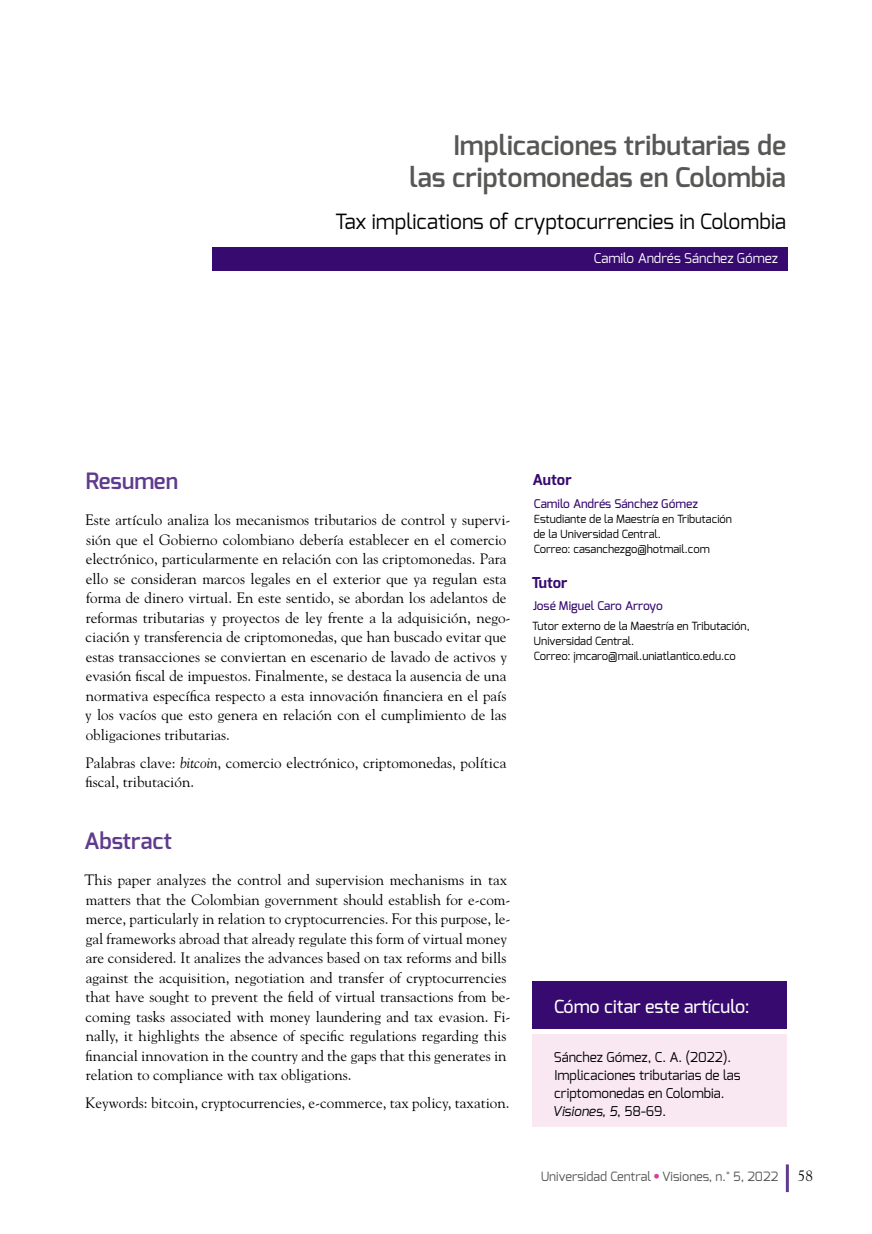
<style>
.page{position:relative;width:872px;height:1234px;background:#fff}
.page>*{position:absolute;margin:0;border:0;box-sizing:border-box;transform-origin:0 0}
.t1{font:600 27px/32.4px "Exo";color:#575756;text-align:right}
.t2{font:600 22.5px "Exo";color:#5f3b8d}
.t3{font:21px "Exo";color:#000}
.t4{font:500 18px "Exo";color:#fff}
.t5{font:15px/19.5px "Goudy Std";color:#000}
.t6{font:700 15px "Exo";color:#370a70}
.t7{font:13.5px/18px "Exo";color:#000}
.t8{font:13.5px "Exo";color:#fff}
.t9{font:12.75px "Exo";color:#575756}
.t10{font:500 12px "Exo";color:#370a70}
.t11{font:11.25px/15px "Exo";color:#000}
.s1{font-style:italic}
.s2{font-family:"Helvetica LT Std";font-weight:300;font-stretch:condensed;color:#d3419a}
</style>
<div class="page">
<div style="left:533px;top:1033px;width:254px;height:93px;background:#f9e7f2"></div>
<div style="left:212px;top:247px;width:575px;height:23px;background:#370a70"></div>
<hr style="left:786px;top:1164px;width:3px;height:27px;background:#5f3b8d">
<div style="left:533px;top:981px;width:254px;height:47px;background:#370a70"></div>
<h1 class="t1" style="left:409px;top:129px;width:378px">Implicaciones tributarias de<br>las criptomonedas en Colombia</h1>
<h3 class="t3" style="left:335px;top:207px;width:452px">Tax implications of cryptocurrencies in Colombia</h3>
<p class="t8" style="left:593px;top:249px;width:186px">Camilo Andrés Sánchez Gómez</p>
<h2 class="t2" style="left:86px;top:466px;width:94px">Resumen</h2>
<p class="t5" style="left:85px;top:510px;width:427px">Este artículo analiza los mecanismos tributarios de control y supervi&shy;sión que el Gobierno colombiano debería establecer en el comercio electrónico, particularmente en relación con las criptomonedas. Para ello se consideran marcos legales en el exterior que ya regulan esta forma de dinero virtual. En este sentido, se abordan los adelantos de reformas tributarias y proyectos de ley frente a la adquisición, nego&shy;ciación y transferencia de criptomonedas, que han buscado evitar que estas transacciones se conviertan en escenario de lavado de activos y evasión fiscal de impuestos. Finalmente, se destaca la ausencia de una normativa específica respecto a esta innovación financiera en el país y los vacíos que esto genera en relación con el cumplimiento de las obligaciones tributarias.</p>
<p class="t5" style="left:85px;top:752px;width:422px">Palabras clave: <span class="s1">bitcoin</span>, comercio electrónico, criptomonedas, política fiscal, tributación.</p>
<h2 class="t2" style="left:84px;top:825px;width:89px">Abstract</h2>
<p class="t5" style="left:85px;top:869px;width:427px">This paper analyzes the control and supervision mechanisms in tax matters that the Colombian government should establish for e-com&shy;merce, particularly in relation to cryptocurrencies. For this purpose, le&shy;gal frameworks abroad that already regulate this form of virtual money are considered. It analizes the advances based on tax reforms and bills against the acquisition, negotiation and transfer of cryptocurrencies that have sought to prevent the field of virtual transactions from be&shy;coming tasks associated with money laundering and tax evasion. Fi&shy;nally, it highlights the absence of specific regulations regarding this financial innovation in the country and the gaps that this generates in relation to compliance with tax obligations.</p>
<p class="t5" style="left:86px;top:1092px;width:425px">Keywords: bitcoin, cryptocurrencies, e-commerce, tax policy, taxation.</p>
<p class="t6" style="left:532px;top:470px;width:41px">Autor</p>
<p class="t10" style="left:534px;top:496px;width:166px">Camilo Andrés Sánchez Gómez</p>
<p class="t11" style="left:533px;top:511px;width:200px">Estudiante de la Maestría en Tributación de la Universidad Central.<br>Correo: casanchezgo@hotmail.com</p>
<p class="t6" style="left:531px;top:572px;width:37px">Tutor</p>
<p class="t10" style="left:532px;top:598px;width:132px">José Miguel Caro Arroyo</p>
<p class="t11" style="left:532px;top:618px;width:219px">Tutor externo de la Maestría en Tributación,<br>Universidad Central.<br>Correo: jmcaro@mail.uniatlantico.edu.co</p>
<p class="t4" style="left:554px;top:994px;width:197px">Cómo citar este artículo:</p>
<p class="t7" style="left:552px;top:1048px;width:190px">Sánchez Gómez, C. A. (2022).<br>Implicaciones tributarias de las criptomonedas en Colombia.<br><span class="s1">Visiones, 5</span>, 58-69.</p>
<p class="t9" style="left:540px;top:1168px;width:239px">Universidad Central<span class="s2">•</span>Visiones, n.° 5, 2022</p>
<p class="t5" style="left:798px;top:1165px;width:16px">58</p>
</div>
